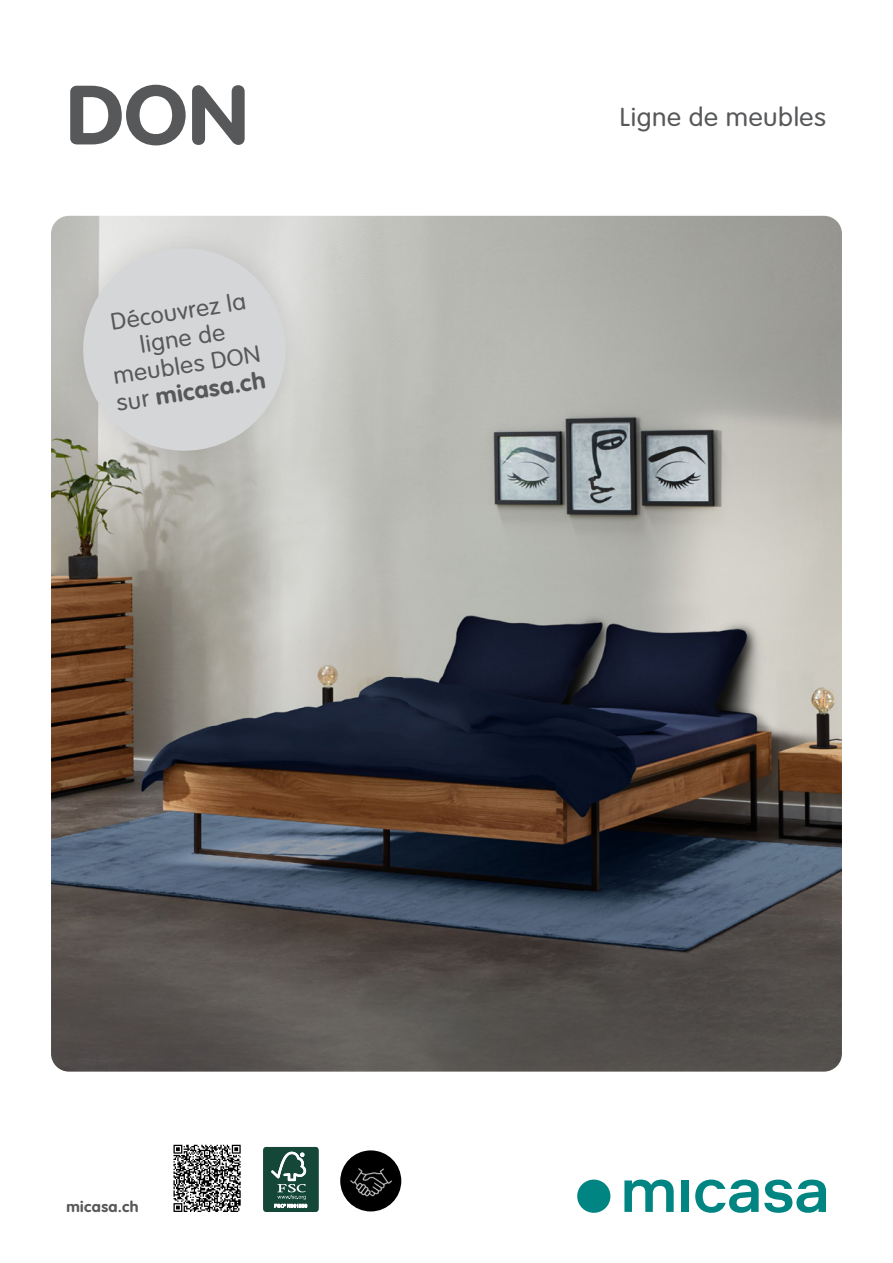
<style>
.page{position:relative;width:893px;height:1263px;background:#fff}
.page>*{position:absolute;margin:0;border:0;box-sizing:border-box;transform-origin:0 0}
.t1{font:700 82.5px "VAG Rounded Std";color:#57585a;scale:1.05 1}
.t2{font:300 25.5px "VAG Rounded Std";letter-spacing:.02em;color:#57585a;scale:1.05 1}
.t3{font:300 23.25px/27px "VAG Rounded Std";color:#57585a;text-align:center;scale:1.05 1}
.t4{font:700 15px "VAG Rounded Std";letter-spacing:.03em;color:#57585a;scale:1.05 1}
.s1{font-weight:700}
</style>
<div class="page">
<img style="left:51px;top:216px;width:791px;height:855px">
<svg style="left:51px;top:215px;width:280px;height:282px;background:#c3c4bd"></svg>
<svg style="left:76px;top:241px;width:217px;height:217px;background:#d2d2d2"></svg>
<svg style="left:173px;top:1144px;width:68px;height:1px"></svg>
<svg style="left:173px;top:1145px;width:68px;height:67px"></svg>
<div style="left:263px;top:1147px;width:56px;height:65px;background:#144737;border-radius:3px"></div>
<div style="left:263px;top:1147px;width:55px;height:65px;border:1px solid #144737;border-radius:4px"></div>
<svg style="left:271px;top:1152px;width:36px;height:56px"></svg>
<div style="left:577px;top:1179px;width:33px;height:34px;background:#008583;border-radius:50%"></div>
<svg style="left:624px;top:1179px;width:50px;height:33px"></svg>
<div style="left:681px;top:1180px;width:8px;height:32px;background:#008583"></div>
<svg style="left:695px;top:1179px;width:131px;height:34px"></svg>
<img style="left:340px;top:1150px;width:61px;height:61px;border-radius:31px">
<h1 class="t1" style="left:66px;top:67px;width:175px">DON</h1>
<p class="t3" style="left:102px;top:311px;width:145px;rotate:-9deg">Découvrez la ligne de meubles DON sur <span class="s1">micasa.ch</span></p>
<p class="t4" style="left:66px;top:1198px;width:70px">micasa.ch</p>
<p class="t2" style="left:620px;top:103px;width:198px">Ligne de meubles</p>
</div>
